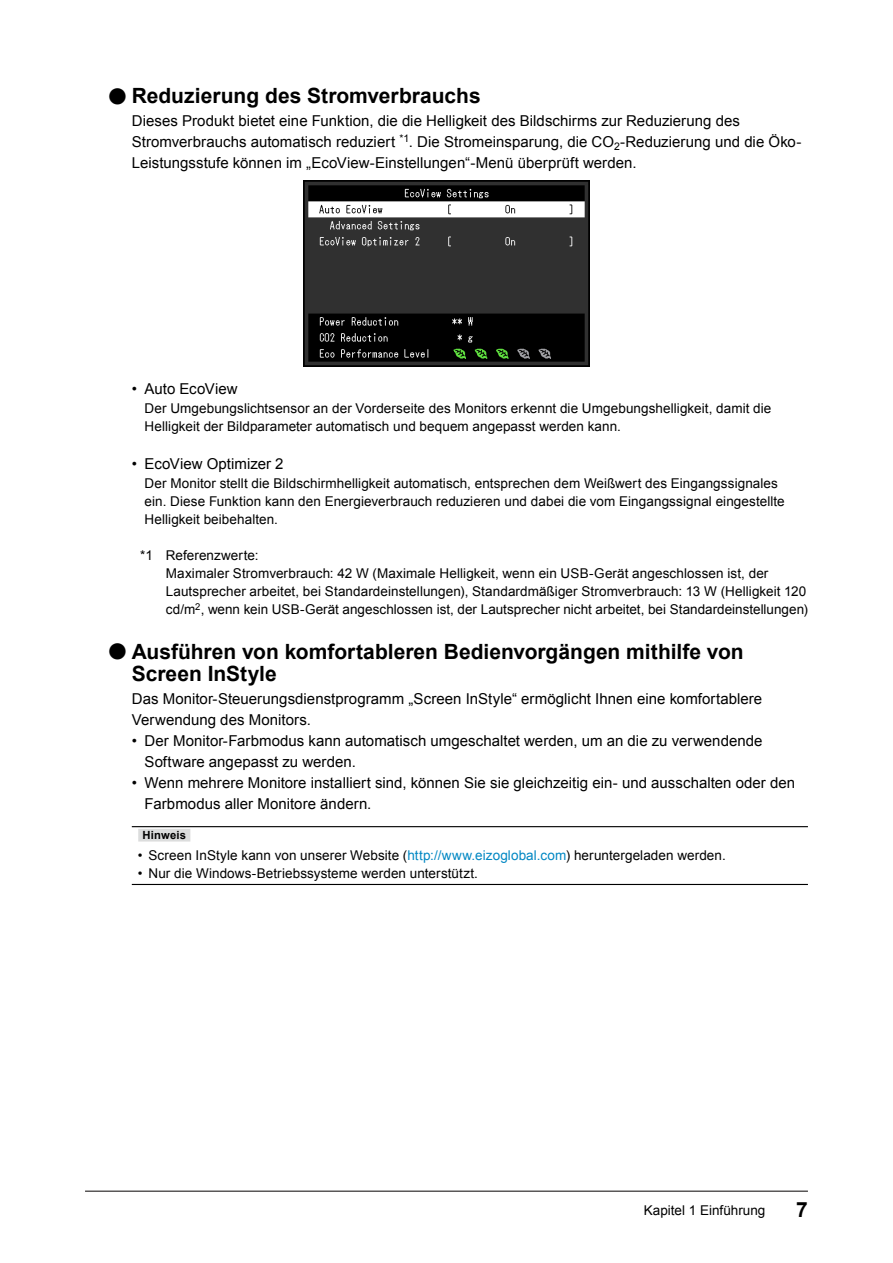
<style>
.page{position:relative;width:893px;height:1263px;background:#fff}
.page>*{position:absolute;margin:0;border:0;box-sizing:border-box;transform-origin:0 0}
.t1{font:700 21px/22.5px "Arial";color:#000}
.t2{font:15px/21px "Arial";letter-spacing:.005em;color:#000}
.t3{font:13.5px/18px "Arial";letter-spacing:.005em;color:#000}
.t4{font:700 11.25px "Arial";letter-spacing:.015em;color:#000}
.s1{font-size:37.8px}
.s2{color:#0087c3}
</style>
<div class="page">
<hr style="left:85px;top:1190px;width:723px;height:2px;background:#595757">
<img style="left:303px;top:181px;width:286px;height:185px">
<hr style="left:132px;top:826px;width:676px;height:1px;background:#000">
<hr style="left:132px;top:884px;width:676px;height:1px;background:#000">
<div style="left:138px;top:829px;width:52px;height:12px;background:#dcdddd"></div>
<h1 class="t1" style="left:106px;top:85px;width:376px"><span class="s1">●</span>Reduzierung des Stromverbrauchs</h1>
<p class="t2" style="left:132px;top:111px;width:671px">Dieses Produkt bietet eine Funktion, die die Helligkeit des Bildschirms zur Reduzierung des<br>Stromverbrauchs automatisch reduziert <sup>*1</sup>. Die Stromeinsparung, die CO<sub>2</sub>-Reduzierung und die Öko-<br>Leistungsstufe können im „EcoView-Einstellungen“-Menü überprüft werden.</p>
<p class="t2" style="left:132px;top:378px;width:107px">• Auto EcoView</p>
<p class="t3" style="left:145px;top:400px;width:628px">Der Umgebungslichtsensor an der Vorderseite des Monitors erkennt die Umgebungshelligkeit, damit die<br>Helligkeit der Bildparameter automatisch und bequem angepasst werden kann.</p>
<p class="t2" style="left:132px;top:453px;width:153px">• EcoView Optimizer 2</p>
<p class="t3" style="left:145px;top:475px;width:642px">Der Monitor stellt die Bildschirmhelligkeit automatisch, entsprechen dem Weißwert des Eingangssignales ein. Diese Funktion kann den Energieverbrauch reduzieren und dabei die vom Eingangssignal eingestellte<br>Helligkeit beibehalten.</p>
<p class="t3" style="left:166px;top:547px;width:644px;text-indent:-26px">*1 Referenzwerte:<br>Maximaler Stromverbrauch: 42 W (Maximale Helligkeit, wenn ein USB-Gerät angeschlossen ist, der Lautsprecher arbeitet, bei Standardeinstellungen), Standardmäßiger Stromverbrauch: 13 W (Helligkeit 120 cd/m<sup>2</sup>, wenn kein USB-Gerät angeschlossen ist, der Lautsprecher nicht arbeitet, bei Standardeinstellungen)</p>
<h1 class="t1" style="left:132px;top:641px;width:613px;text-indent:-26px"><span class="s1">●</span>Ausführen von komfortableren Bedienvorgängen mithilfe von<br>Screen InStyle</h1>
<p class="t2" style="left:132px;top:689px;width:632px">Das Monitor-Steuerungsdienstprogramm „Screen InStyle“ ermöglicht Ihnen eine komfortablere<br>Verwendung des Monitors.</p>
<p class="t2" style="left:145px;top:731px;width:619px;text-indent:-13px">• Der Monitor-Farbmodus kann automatisch umgeschaltet werden, um an die zu verwendende<br>Software angepasst zu werden.</p>
<p class="t2" style="left:145px;top:773px;width:652px;text-indent:-13px">• Wenn mehrere Monitore installiert sind, können Sie sie gleichzeitig ein- und ausschalten oder den<br>Farbmodus aller Monitore ändern.</p>
<p class="t4" style="left:142px;top:828px;width:45px">Hinweis</p>
<p class="t3" style="left:138px;top:847px;width:589px">• Screen InStyle kann von unserer Website (<span class="s2">http://www.eizoglobal.com</span>) heruntergeladen werden.</p>
<p class="t3" style="left:138px;top:865px;width:342px">• Nur die Windows-Betriebssysteme werden unterstützt.</p>
<p class="t3" style="left:644px;top:1201px;width:123px">Kapitel 1 Einführung</p>
<h1 class="t1" style="left:796px;top:1199px;width:13px">7</h1>
</div>
